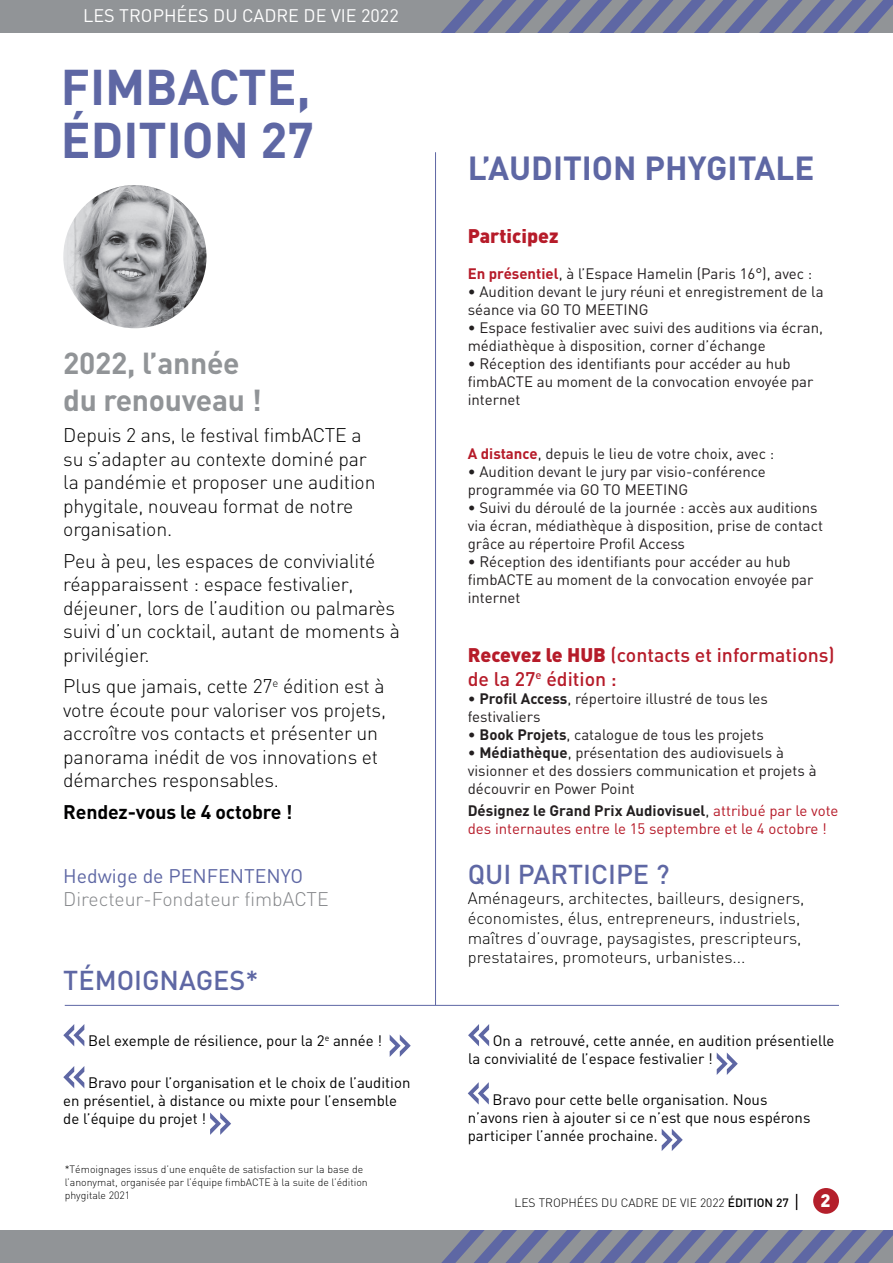
<style>
.page{position:relative;width:893px;height:1263px;background:#fff}
.page>*{position:absolute;margin:0;border:0;box-sizing:border-box;transform-origin:0 0}
.t1{font:700 49.5px/52.5px "DIN";color:#5e67a4}
.t2{font:700 33px "DIN";color:#5e67a4}
.t3{font:700 30px/36px "DIN";letter-spacing:-.01em;color:#919497}
.t4{font:500 27px "DIN";color:#5e67a4}
.t5{font:300 19.5px/23.4px "DIN";letter-spacing:-.01em;color:#000001}
.t6{font:500 19.5px/23.4px "DIN";color:#b61b29}
.t7{font:300 19.5px "DIN";color:#848689}
.t8{font:700 19.5px "DIN";letter-spacing:-.01em;color:#000001}
.t9{font:19.5px "DIN";color:#5e67a4}
.t10{font:900 19.5px "DIN";color:#b61b29}
.t11{font:18px "DIN";color:#fff}
.t12{font:900 18px "DINOT";color:#fff}
.t13{font:300 16.5px/19.8px "DIN";color:#000001}
.t14{font:15px/18px "DIN";color:#231f20}
.t15{font:15px/18px "DIN";color:#000001}
.t16{font:15px/18px "DIN";color:#b61b29}
.t17{font:300 12px "DIN";color:#000001}
.t18{font:300 10.5px/12.6px "DIN";color:#000001}
.s1{font-weight:700;color:#b61b29}
.s2{font-weight:900}
.s3{font-weight:700}
.s4{font-weight:700;color:#231f20}
.s5{color:#231f20}
.s6{font-weight:500}
</style>
<div class="page">
<svg style="left:63px;top:1024px;width:21px;height:22px"></svg>
<svg style="left:390px;top:1034px;width:21px;height:23px"></svg>
<svg style="left:796px;top:1194px;width:1px;height:16px"></svg>
<div style="left:813px;top:1188px;width:26px;height:26px;background:#b41f2b;border-radius:50%"></div>
<img style="left:63px;top:185px;width:144px;height:143px;border-radius:72px">
<div style="left:0;top:0;width:893px;height:32px;background:#919497"></div>
<svg style="left:442px;top:0;width:451px;height:32px"></svg>
<div style="left:0;top:1230px;width:893px;height:33px;background:#919497"></div>
<svg style="left:441px;top:1230px;width:452px;height:33px"></svg>
<svg style="left:63px;top:1066px;width:21px;height:22px"></svg>
<svg style="left:210px;top:1112px;width:21px;height:23px"></svg>
<svg style="left:468px;top:1024px;width:21px;height:22px"></svg>
<svg style="left:717px;top:1052px;width:21px;height:23px"></svg>
<svg style="left:468px;top:1082px;width:21px;height:22px"></svg>
<svg style="left:662px;top:1129px;width:21px;height:22px"></svg>
<hr style="left:65px;top:1005px;width:774px;height:1px;background:#5e67a4">
<hr style="left:435px;top:152px;width:1px;height:853px;background:#5e67a4">
<p class="t11" style="left:83px;top:4px;width:317px">LES TROPHÉES DU CADRE DE VIE 2022</p>
<h1 class="t1" style="left:61px;top:59px;width:255px">FIMBACTE,<br>ÉDITION 27</h1>
<h3 class="t3" style="left:63px;top:344px;width:200px">2022, l’année du renouveau !</h3>
<h3 class="t5" style="left:63px;top:423px;width:314px">Depuis 2 ans, le festival fimbACTE a su s’adapter au contexte dominé par la pandémie et proposer une audition phygitale, nouveau format de notre organisation.</h3>
<h3 class="t5" style="left:63px;top:549px;width:338px">Peu à peu, les espaces de convivialité réapparaissent : espace festivalier, déjeuner, lors de l’audition ou palmarès suivi d’un cocktail, autant de moments à privilégier.</h3>
<h3 class="t5" style="left:63px;top:674px;width:324px">Plus que jamais, cette 27<sup>e</sup> édition est à votre écoute pour valoriser vos projets, accroître vos contacts et présenter un panorama inédit de vos innovations et démarches responsables.</h3>
<h3 class="t8" style="left:63px;top:799px;width:231px">Rendez-vous le 4 octobre !</h3>
<h3 class="t9" style="left:63px;top:863px;width:241px">Hedwige de PENFENTENYO</h3>
<h3 class="t7" style="left:63px;top:887px;width:232px">Directeur-Fondateur fimbacte</h3>
<h3 class="t4" style="left:63px;top:963px;width:197px">TÉMOIGNAGES*</h3>
<p class="t15" style="left:88px;top:1032px;width:296px">Bel exemple de résilience, pour la 2<sup>e</sup> année !</p>
<p class="t15" style="left:63px;top:1074px;width:349px;text-indent:25px">Bravo pour l’organisation et le choix de l’audition en présentiel, à distance ou mixte pour l’ensemble de l’équipe du projet !</p>
<p class="t18" style="left:65px;top:1163px;width:305px">*Témoignages issus d’une enquête de satisfaction sur la base de l’anonymat, organisée par l’équipe fimbACTE à la suite de l’édition phygitale 2021</p>
<h2 class="t2" style="left:468px;top:146px;width:348px">L’AUDITION PHYGITALE</h2>
<h3 class="t10" style="left:468px;top:223px;width:92px">Participez</h3>
<p class="t14" style="left:468px;top:264px;width:346px"><span class="s1">En présentiel</span>, à l’Espace Hamelin (Paris 16°), avec :</p>
<p class="t14" style="left:468px;top:282px;width:357px">• Audition devant le jury réuni et enregistrement de la séance via GO TO MEETING</p>
<p class="t14" style="left:468px;top:318px;width:357px">• Espace festivalier avec suivi des auditions via écran, médiathèque à disposition, corner d’échange</p>
<p class="t14" style="left:468px;top:354px;width:347px">• Réception des identifiants pour accéder au hub fimbACTE au moment de la convocation envoyée par internet</p>
<p class="t14" style="left:468px;top:444px;width:308px"><span class="s1">A distance</span>, depuis le lieu de votre choix, avec :</p>
<p class="t14" style="left:468px;top:462px;width:300px">• Audition devant le jury par visio-conférence programmée via GO TO MEETING</p>
<p class="t14" style="left:468px;top:498px;width:357px">• Suivi du déroulé de la journée : accès aux auditions via écran, médiathèque à disposition, prise de contact grâce au répertoire Profil Access</p>
<p class="t14" style="left:468px;top:552px;width:347px">• Réception des identifiants pour accéder au hub fimbACTE au moment de la convocation envoyée par internet</p>
<h3 class="t6" style="left:468px;top:643px;width:369px"><span class="s2">Recevez le HUB</span> (contacts et informations) de la 27<sup>e</sup> édition :</h3>
<p class="t14" style="left:468px;top:689px;width:302px">• <span class="s3">Profil Access</span>, répertoire illustré de tous les festivaliers</p>
<p class="t14" style="left:468px;top:725px;width:298px">• <span class="s3">Book Projets</span>, catalogue de tous les projets</p>
<p class="t14" style="left:468px;top:743px;width:350px">• <span class="s3">Médiathèque</span>, présentation des audiovisuels à visionner et des dossiers communication et projets à découvrir en Power Point</p>
<p class="t16" style="left:468px;top:801px;width:372px"><span class="s4">Désignez le Grand Prix Audiovisuel</span><span class="s5">,</span> attribué par le vote des internautes entre le 15 septembre et le 4 octobre !</p>
<h3 class="t4" style="left:468px;top:857px;width:203px">QUI PARTICIPE ?</h3>
<p class="t13" style="left:468px;top:888px;width:338px">Aménageurs, architectes, bailleurs, designers, économistes, élus, entrepreneurs, industriels, maîtres d’ouvrage, paysagistes, prescripteurs, prestataires, promoteurs, urbanistes...</p>
<p class="t15" style="left:468px;top:1032px;width:368px;text-indent:25px">On a retrouvé, cette année, en audition présentielle la convivialité de l’espace festivalier !</p>
<p class="t15" style="left:468px;top:1090px;width:344px;text-indent:25px">Bravo pour cette belle organisation. Nous n’avons rien à ajouter si ce n’est que nous espérons participer l’année prochaine.</p>
<p class="t17" style="left:514px;top:1195px;width:276px">LES TROPHÉES DU CADRE DE VIE 2022 <span class="s6">ÉDITION 27</span></p>
<p class="t12" style="left:820px;top:1188px;width:12px">2</p>
</div>
